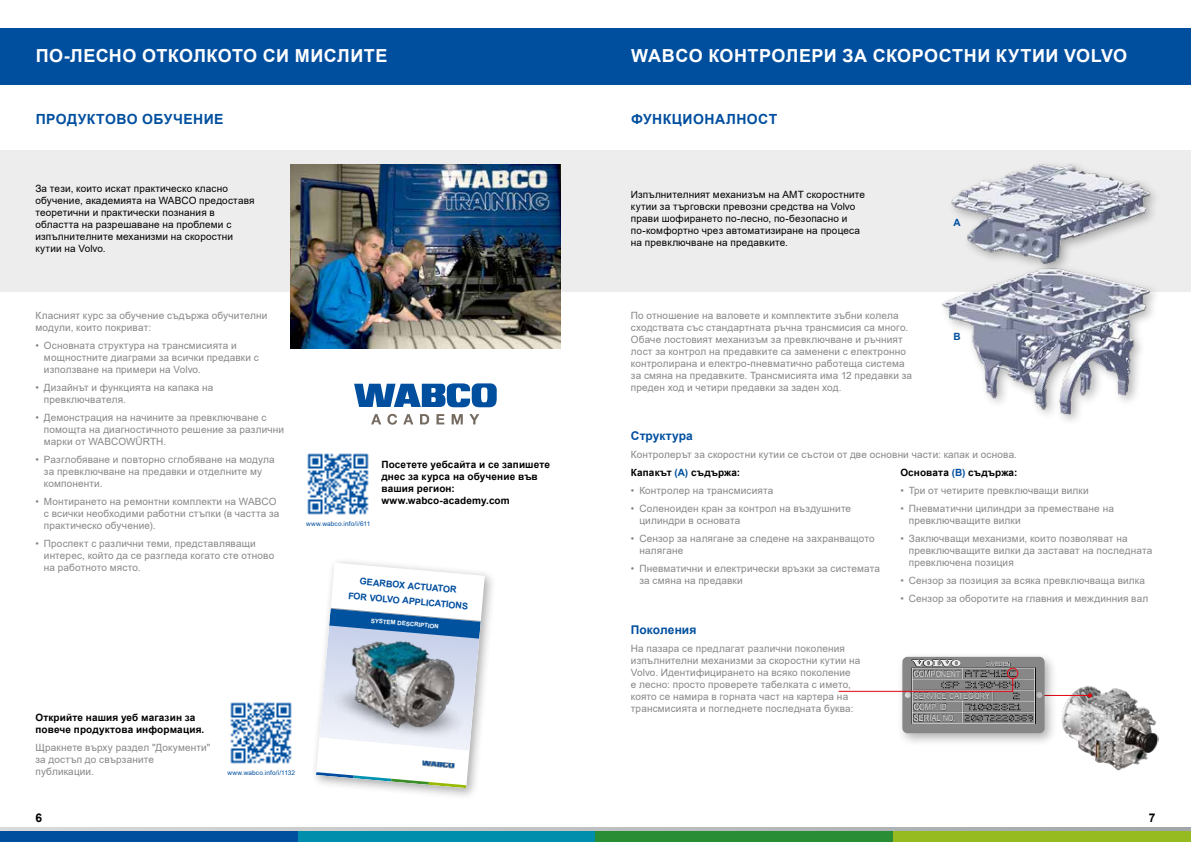
<style>
.page{position:relative;width:1191px;height:842px;background:#fff}
.page>*{position:absolute;margin:0;border:0;box-sizing:border-box;transform-origin:0 0}
.t1{font:700 18px "Arial";letter-spacing:.025em;color:#fff}
.t2{font:700 14px "Arial";letter-spacing:.03em;color:#004f9f}
.t3{font:700 12px "Arial";letter-spacing:.005em;color:#004f9f}
.t4{font:700 12px "Arial";color:#000}
.t5{font:10px/12px "Arial";letter-spacing:.015em;color:#878787}
.t6{font:10px/12px "Arial";letter-spacing:.015em;color:#000}
.t7{font:700 10px/12px "Arial";letter-spacing:.015em;color:#000}
.t8{font:700 10px "Arial";color:#004f9f}
.t9{font:700 9.1px/15.2px "Arial";color:#004d9f;text-align:center}
.t10{font:8.8px/11px "Arial Narrow";letter-spacing:.025em;color:#ededed}
.t11{font:8.8px "Arial Narrow";color:#ededed}
.t12{font:6.5px "Arial";letter-spacing:.015em;color:#004f9f}
.t13{font:700 6.1px "Arial";color:#fff}
.t14{font:5.7px "Arial";color:#ededed}
.s1{font-weight:700;color:#000}
.s2{font-weight:700;color:#004f9f}
.s3{color:#004f9f}
</style>
<div class="page">
<div style="left:0;top:150px;width:1191px;height:142px;background:#ededed"></div>
<div style="left:0;top:831px;width:298px;height:11px;background:#004f9f"></div>
<div style="left:298px;top:831px;width:297px;height:11px;background:#008ead"></div>
<div style="left:595px;top:831px;width:298px;height:11px;background:#298d35"></div>
<div style="left:893px;top:831px;width:298px;height:11px;background:#95bb20"></div>
<svg style="left:0;top:828px;width:1191px;height:3px;background:#bec0c1"></svg>
<div style="left:0;top:28px;width:595px;height:57px;background:#004f9f"></div>
<svg style="left:371px;top:414px;width:10px;height:10px"></svg>
<svg style="left:387px;top:414px;width:10px;height:11px"></svg>
<svg style="left:403px;top:414px;width:10px;height:10px"></svg>
<svg style="left:420px;top:414px;width:9px;height:10px"></svg>
<svg style="left:436px;top:414px;width:8px;height:10px"></svg>
<svg style="left:451px;top:414px;width:12px;height:10px"></svg>
<svg style="left:469px;top:414px;width:10px;height:10px"></svg>
<svg style="left:354px;top:383px;width:143px;height:24px"></svg>
<img style="left:291px;top:164px;width:269px;height:185px">
<div style="left:310px;top:556px;width:187px;height:244px;background:#000;opacity:.33"></div>
<svg style="left:316px;top:563px;width:169px;height:225px"></svg>
<img style="left:307px;top:453px;width:62px;height:62px">
<img style="left:230px;top:702px;width:62px;height:62px">
<div style="left:595px;top:28px;width:596px;height:57px;background:#004f9f"></div>
<div style="left:938px;top:160px;width:223px;height:266px;background:#000;opacity:.3"></div>
<img style="left:939px;top:162px;width:216px;height:252px">
<img style="left:1061px;top:686px;width:97px;height:85px">
<hr style="left:1043px;top:695px;width:47px;height:1px;background:#e30613">
<svg style="left:1088px;top:693px;width:4px;height:4px"></svg>
<div style="left:897px;top:651px;width:161px;height:96px;background:#000;opacity:.3"></div>
<svg style="left:838px;top:657px;width:206px;height:76px"></svg>
<h1 class="t1" style="left:36px;top:43px;width:353px">ПО-ЛЕСНО ОТКОЛКОТО СИ МИСЛИТЕ</h1>
<h2 class="t2" style="left:36px;top:109px;width:189px">ПРОДУКТОВО ОБУЧЕНИЕ</h2>
<p class="t6" style="left:35px;top:182px;width:220px">За тези, които искат практическо класно обучение, академията на WABCO предоставя теоретични и практически познания в областта на разрешаване на проблеми с изпълнителните механизми на скоростни кутии на Volvo.</p>
<p class="t5" style="left:35px;top:310px;width:233px">Класният курс за обучение съдържа обучителни модули, които покриват:</p>
<p class="t5" style="left:44px;top:340px;width:216px;text-indent:-8px">• Основната структура на трансмисията и мощностните диаграми за всички предавки с използване на примери на Volvo.</p>
<p class="t5" style="left:44px;top:382px;width:171px;text-indent:-8px">• Дизайнът и функцията на капака на превключвателя.</p>
<p class="t5" style="left:44px;top:412px;width:242px;text-indent:-8px">• Демонстрация на начините за превключване с помощта на диагностичното решение за различни марки от WABCOWÜRTH.</p>
<p class="t5" style="left:44px;top:454px;width:232px;text-indent:-8px">• Разглобяване и повторно сглобяване на модула за превключване на предавки и отделните му компоненти.</p>
<p class="t5" style="left:44px;top:496px;width:237px;text-indent:-8px">• Монтирането на ремонтни комплекти на WABCO с всички необходими работни стъпки (в частта за практическо обучение).</p>
<p class="t5" style="left:44px;top:538px;width:232px;text-indent:-8px">• Проспект с различни теми, представляващи интерес, който да се разгледа когато сте отново на работното място.</p>
<p class="t12" style="left:306px;top:519px;width:66px">www.wabco.info/i/611</p>
<p class="t7" style="left:381px;top:459px;width:170px">Посетете уебсайта и се запишете днес за курса на обучение във вашия регион: www.wabco-academy.com</p>
<p class="t9" style="left:350px;top:573px;width:122px;rotate:5deg">GEARBOX ACTUATOR<br>FOR VOLVO APPLICATIONS</p>
<p class="t13" style="left:371px;top:616px;width:70px;rotate:5deg">SYSTEM DESCRIPTION</p>
<p class="t7" style="left:35px;top:711px;width:170px">Открийте нашия уеб магазин за повече продуктова информация.</p>
<p class="t5" style="left:35px;top:741px;width:176px">Щракнете върху раздел "Документи" за достъп до свързаните публикации.</p>
<p class="t12" style="left:227px;top:768px;width:69px">www.wabco.info/i/1132</p>
<h1 class="t1" style="left:631px;top:43px;width:497px">WABCO КОНТРОЛЕРИ ЗА СКОРОСТНИ КУТИИ VOLVO</h1>
<h2 class="t2" style="left:631px;top:109px;width:148px">ФУНКЦИОНАЛНОСТ</h2>
<p class="t6" style="left:631px;top:188px;width:236px">Изпълнителният механизъм на АМТ скоростните кутии за търговски превозни средства на Volvo прави шофирането по-лесно, по-безопасно и по-комфортно чрез автоматизиране на процеса на превключване на предавките.</p>
<p class="t5" style="left:631px;top:310px;width:283px">По отношение на валовете и комплектите зъбни колела сходствата със стандартната ръчна трансмисия са много.<br>Обаче лостовият механизъм за превключване и ръчният лост за контрол на предавките са заменени с електронно контролирана и електро-пневматично работеща система за смяна на предавките. Трансмисията има 12 предавки за преден ход и четири предавки за заден ход.</p>
<p class="t8" style="left:953px;top:216px;width:9px">A</p>
<p class="t8" style="left:953px;top:330px;width:9px">B</p>
<p class="t3" style="left:631px;top:427px;width:63px">Структура</p>
<p class="t5" style="left:631px;top:445px;width:387px;line-height:18px">Контролерът за скоростни кутии се състои от две основни части: капак и основа.<br><span class="s1">Капакът</span> <span class="s2">(A)</span> <span class="s1">съдържа:</span></p>
<p class="t5" style="left:631px;top:484px;width:144px">• Контролер на трансмисията</p>
<p class="t5" style="left:639px;top:502px;width:213px;text-indent:-8px">• Соленоиден кран за контрол на въздушните цилиндри в основата</p>
<p class="t5" style="left:639px;top:532px;width:237px;text-indent:-8px">• Сензор за налягане за следене на захранващото налягане</p>
<p class="t5" style="left:639px;top:562px;width:242px;text-indent:-8px">• Пневматични и електрически връзки за системата за смяна на предавки</p>
<p class="t7" style="left:900px;top:466px;width:118px">Основата <span class="s3">(B)</span> съдържа:</p>
<p class="t5" style="left:900px;top:484px;width:190px">• Три от четирите превключващи вилки</p>
<p class="t5" style="left:908px;top:502px;width:206px;text-indent:-8px">• Пневматични цилиндри за преместване на превключващите вилки</p>
<p class="t5" style="left:908px;top:532px;width:245px;text-indent:-8px">• Заключващи механизми, които позволяват на превключващите вилки да застават на последната превключена позиция</p>
<p class="t5" style="left:900px;top:574px;width:246px">• Сензор за позиция за всяка превключваща вилка</p>
<p class="t5" style="left:900px;top:592px;width:250px">• Сензор за оборотите на главния и междинния вал</p>
<p class="t3" style="left:631px;top:621px;width:67px">Поколения</p>
<p class="t5" style="left:631px;top:642px;width:231px">На пазара се предлагат различни поколения изпълнителни механизми за скоростни кутии на Volvo. Идентифицирането на всяко поколение<br>е лесно: просто проверете табелката с името, която се намира в горната част на картера на трансмисията и погледнете последната буква:</p>
<p class="t14" style="left:985px;top:660px;width:26px">SWEDEN</p>
<p class="t10" style="left:913px;top:690px;width:78px">SERVICE CATEGORY<br>COMP. ID<br>SERIAL NO.</p>
<p class="t11" style="left:913px;top:667px;width:48px">COMPONENT</p>
<p class="t4" style="left:35px;top:810px;width:8px">6</p>
<p class="t4" style="left:1148px;top:809px;width:8px">7</p>
</div>
